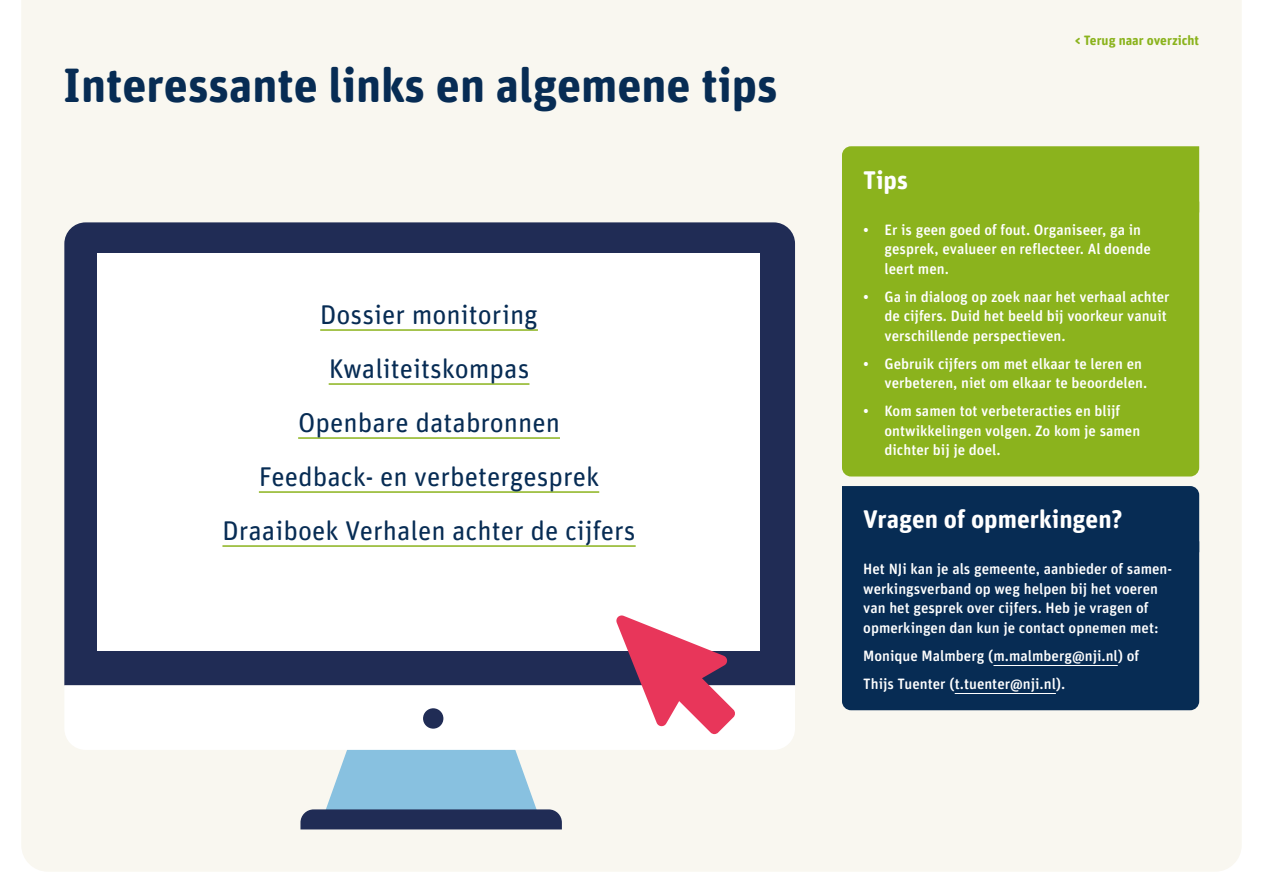
<style>
.page{position:relative;width:1263px;height:893px;background:#fff}
.page>*{position:absolute;margin:0;border:0;box-sizing:border-box;transform-origin:0 0}
.t1{font:700 48px "Unit Rounded Pro";color:#072c54}
.brood{font:27.15px "Unit Rounded Pro";color:#072c54}
.t2{font:700 25.5px "Unit Rounded Pro";color:#fff}
.t3{font:500 15px/19.5px "Unit Rounded Pro";color:#fff}
.t4{font:700 13.5px "Unit Rounded Pro";color:#8bb31d}
</style>
<div class="page">
<div style="left:21px;top:0;width:1221px;height:872px;background:#f9f7f0"></div>
<div style="left:842px;top:146px;width:357px;height:56px;background:#8bb31d"></div>
<div style="left:842px;top:486px;width:357px;height:55px;background:#072c54"></div>
<div style="left:842px;top:202px;width:357px;height:274px;background:#8bb31d"></div>
<div style="left:842px;top:541px;width:357px;height:169px;background:#072c54"></div>
<hr style="left:993px;top:665px;width:125px;height:1px;background:#fff">
<hr style="left:955px;top:693px;width:101px;height:1px;background:#fff">
<svg style="left:300px;top:750px;width:262px;height:79px"></svg>
<div style="left:64px;top:222px;width:731px;height:463px;background:#202c55"></div>
<svg style="left:64px;top:685px;width:731px;height:65px"></svg>
<div style="left:98px;top:253px;width:662px;height:397px;background:#fff"></div>
<div style="left:423px;top:708px;width:20px;height:21px;background:#202c55;border-radius:50%"></div>
<svg style="left:616px;top:615px;width:119px;height:119px"></svg>
<hr style="left:320px;top:329px;width:218px;height:2px;background:#8bb31d">
<hr style="left:329px;top:383px;width:200px;height:2px;background:#8bb31d">
<hr style="left:298px;top:437px;width:262px;height:2px;background:#8bb31d">
<hr style="left:259px;top:491px;width:340px;height:2px;background:#8bb31d">
<hr style="left:222px;top:545px;width:414px;height:2px;background:#8bb31d">
<p class="t1" style="left:63px;top:51px;width:716px">Interessante links en algemene tips</p>
<p class="brood" style="left:320px;top:296px;width:219px">Dossier monitoring</p>
<p class="brood" style="left:329px;top:350px;width:202px">Kwaliteitskompas</p>
<p class="brood" style="left:298px;top:404px;width:263px">Openbare databronnen</p>
<p class="brood" style="left:259px;top:458px;width:342px">Feedback- en verbetergesprek</p>
<p class="brood" style="left:222px;top:512px;width:415px">Draaiboek Verhalen achter de cijfers</p>
<p class="t2" style="left:863px;top:161px;width:46px">Tips</p>
<p class="t4" style="left:1075px;top:30px;width:126px">&lt; Terug naar overzicht</p>
<p class="t3" style="left:884px;top:219px;width:268px;text-indent:-21px">• Er is geen goed of fout. Organiseer, ga in gesprek, evalueer en reflecteer. Al doende leert men.</p>
<p class="t3" style="left:884px;top:286px;width:287px;text-indent:-21px">• Ga in dialoog op zoek naar het verhaal achter de cijfers. Duid het beeld bij voorkeur vanuit verschillende perspectieven.</p>
<p class="t3" style="left:884px;top:353px;width:264px;text-indent:-21px">• Gebruik cijfers om met elkaar te leren en verbeteren, niet om elkaar te beoordelen.</p>
<p class="t3" style="left:884px;top:401px;width:257px;text-indent:-21px">• Kom samen tot verbeteracties en blijf ontwikkelingen volgen. Zo kom je samen dichter bij je doel.</p>
<p class="t2" style="left:863px;top:501px;width:261px">Vragen of opmerkingen?</p>
<p class="t3" style="left:863px;top:559px;width:309px">Het NJi kan je als gemeente, aanbieder of samen&shy;werkingsverband op weg helpen bij het voeren van het gesprek over cijfers. Heb je vragen of opmerkingen dan kun je contact opnemen met:</p>
<p class="t3" style="left:863px;top:645px;width:277px">Monique Malmberg (m.malmberg@nji.nl) of</p>
<p class="t3" style="left:863px;top:673px;width:204px">Thijs Tuenter (t.tuenter@nji.nl).</p>
</div>
